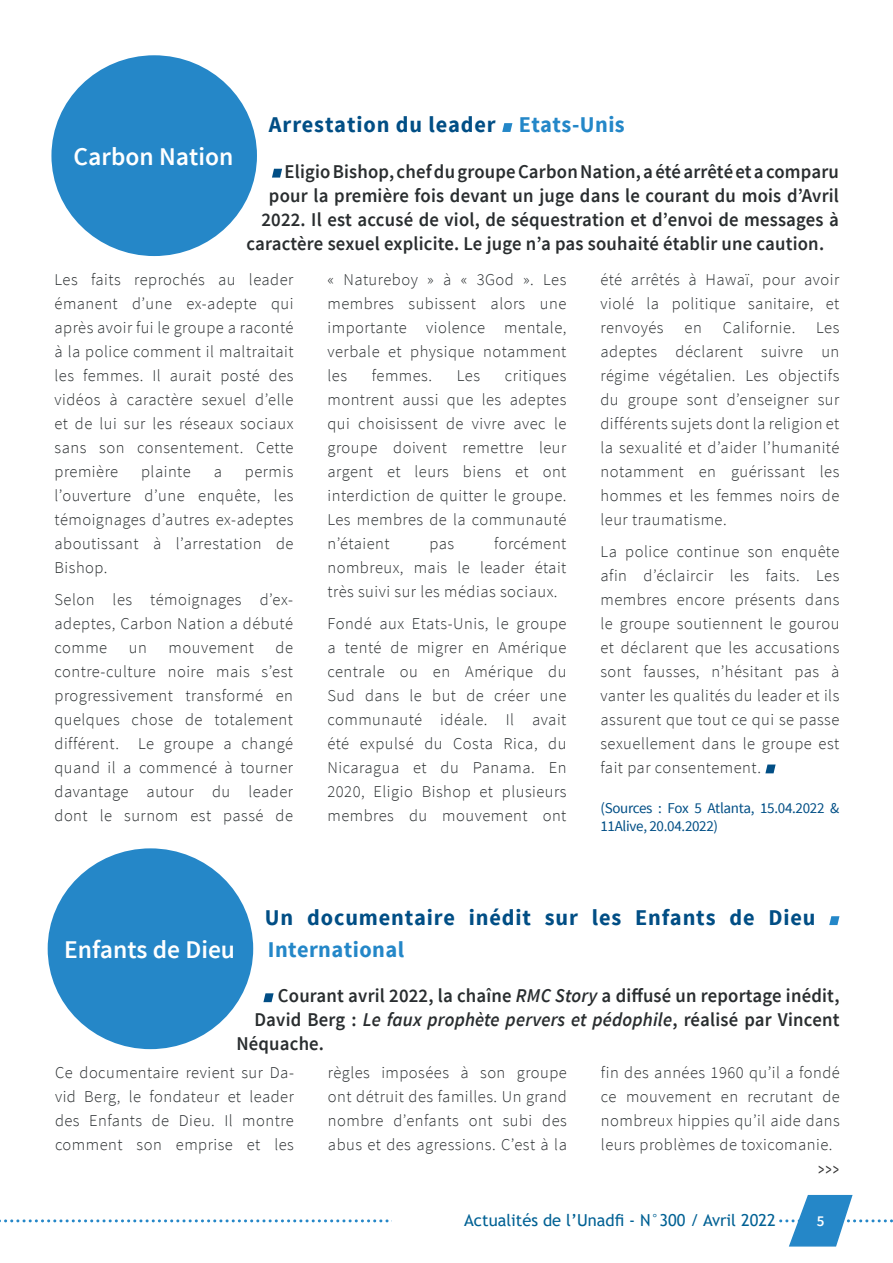
<style>
.page{position:relative;width:893px;height:1263px;background:#fff}
.page>*{position:absolute;margin:0;border:0;box-sizing:border-box;transform-origin:0 0}
.t1{font:600 25.5px "Source Sans Pro";color:#fff}
.t2{font:700 22.5px/31.5px "Source Sans Pro";letter-spacing:.04em;color:#014e85}
.t3{font:600 19.5px "Source Sans Pro";letter-spacing:.01em;color:#292d2f;scale:.96 1}
.t4{font:italic 600 19.5px "Source Sans Pro";letter-spacing:.01em;color:#292d2f;scale:.96 1}
.t5{font:19.5px "Source Sans Pro";color:#333;scale:.6 1}
.t6{font:300 16.5px/24px "Source Sans Pro";letter-spacing:.03em;color:#292d2f;text-align:justify}
.t7{font:16.5px "Trebuchet MS";color:#016194}
.t8{font:15px/18px "Source Sans Pro";letter-spacing:-.02em;color:#014e85}
.t9{font:600 15px "Source Sans Pro";color:#fff}
.s1{color:#2487c8}
.s2{font-style:italic}
.s3{font-style:normal}
</style>
<div class="page">
<svg style="left:0;top:1194px;width:893px;height:53px"></svg>
<div style="left:393px;top:1202px;width:383px;height:36px;background:#fff"></div>
<svg style="left:502px;top:123px;width:10px;height:9px"></svg>
<svg style="left:272px;top:169px;width:10px;height:9px"></svg>
<div style="left:51px;top:55px;width:206px;height:201px;background:#2587c8;border-radius:50%"></div>
<svg style="left:765px;top:764px;width:11px;height:9px"></svg>
<svg style="left:829px;top:916px;width:10px;height:9px"></svg>
<svg style="left:263px;top:993px;width:11px;height:9px"></svg>
<div style="left:48px;top:848px;width:205px;height:201px;background:#2587c8;border-radius:50%"></div>
<p class="t1" style="left:74px;top:141px;width:161px">Carbon Nation</p>
<p class="t2" style="left:269px;top:110px;width:357px">Arrestation du leader <span class="s1">Etats-Unis</span></p>
<p class="t3" style="left:284px;top:159px;width:579px">Eligio Bishop, chef du groupe Carbon Nation, a été arrêté et a comparu</p>
<p class="t3" style="left:269px;top:183px;width:595px">pour la première fois devant un juge dans le courant du mois d’Avril</p>
<p class="t3" style="left:261px;top:207px;width:603px">2022. Il est accusé de viol, de séquestration et d’envoi de messages à</p>
<p class="t3" style="left:246px;top:231px;width:603px">caractère sexuel explicite. Le juge n’a pas souhaité établir une caution.</p>
<p class="t6" style="left:55px;top:267px;width:240px">Les faits reprochés au leader émanent d’une ex-adepte qui après avoir fui le groupe a raconté à la police comment il maltraitait les femmes. Il aurait posté des vidéos à caractère sexuel d’elle et de lui sur les réseaux sociaux sans son consentement. Cette première</p>
<p class="t6" style="left:141px;top:459px;width:51px">plainte</p>
<p class="t6" style="left:214px;top:459px;width:10px">a</p>
<p class="t6" style="left:55px;top:459px;width:240px;text-indent:190px">permis l’ouverture d’une enquête, les témoignages d’autres ex-adeptes aboutissant à l’arrestation de Bishop.</p>
<p class="t6" style="left:55px;top:588px;width:240px">Selon les témoignages d’ex&shy;adeptes, Carbon Nation a débuté comme</p>
<p class="t6" style="left:55px;top:636px;width:240px;text-indent:221px">de contre-culture noire mais s’est progressivement transformé en quelques chose de totalement différent. Le groupe a changé quand il a commencé à tourner davantage autour du leader dont le surnom est passé de</p>
<p class="t6" style="left:129px;top:636px;width:20px">un</p>
<p class="t6" style="left:169px;top:636px;width:87px">mouvement</p>
<p class="t6" style="left:327px;top:267px;width:240px">« Natureboy » à « 3God ». Les membres subissent alors une importante violence mentale, verbale et physique notamment les</p>
<p class="t6" style="left:372px;top:363px;width:62px">femmes.</p>
<p class="t6" style="left:457px;top:363px;width:25px">Les</p>
<p class="t6" style="left:327px;top:363px;width:240px;text-indent:177px">critiques montrent aussi que les adeptes qui choisissent de vivre avec le groupe doivent remettre leur argent et leurs biens et ont interdiction de quitter le groupe.<br>Les membres de la communauté n’étaient</p>
<p class="t6" style="left:327px;top:531px;width:240px;text-indent:167px">forcément nombreux, mais le leader était très suivi sur les médias sociaux.</p>
<p class="t6" style="left:327px;top:612px;width:240px">Fondé aux Etats-Unis, le groupe a tenté de migrer en Amérique centrale ou en Amérique du Sud dans le but de créer une communauté idéale. Il avait été expulsé du Costa Rica, du Nicaragua et du Panama. En 2020, Eligio Bishop et plusieurs membres du mouvement ont</p>
<p class="t6" style="left:430px;top:531px;width:26px">pas</p>
<p class="t6" style="left:600px;top:267px;width:240px">été arrêtés à Hawaï, pour avoir violé la politique sanitaire, et renvoyés</p>
<p class="t6" style="left:684px;top:315px;width:19px">en</p>
<p class="t6" style="left:723px;top:315px;width:74px">Californie.</p>
<p class="t6" style="left:600px;top:315px;width:240px;text-indent:216px">Les adeptes déclarent suivre un régime végétalien. Les objectifs du groupe sont d’enseigner sur différents sujets dont la religion et la sexualité et d’aider l’humanité notamment en guérissant les hommes et les femmes noirs de leur traumatisme.</p>
<p class="t6" style="left:600px;top:540px;width:240px">La police continue son enquête afin d’éclaircir les faits. Les membres encore présents dans le groupe soutiennent le gourou et déclarent que les accusations sont fausses, n’hésitant pas à vanter les qualités du leader et ils assurent que tout ce qui se passe sexuellement dans le groupe est fait par consentement.</p>
<p class="t8" style="left:600px;top:799px;width:240px">(Sources : Fox 5 Atlanta, 15.04.2022 &amp;<br>11Alive, 20.04.2022)</p>
<p class="t2" style="left:265px;top:903px;width:552px">Un documentaire inédit sur les Enfants de Dieu<br><span class="s1">International</span></p>
<p class="t3" style="left:278px;top:983px;width:586px">Courant avril 2022, la chaîne <span class="s2">RMC Story</span> a diffusé un reportage inédit,</p>
<p class="t4" style="left:254px;top:1007px;width:611px"><span class="s3">David Berg :</span> Le faux prophète pervers et pédophile<span class="s3">, réalisé par Vincent</span></p>
<p class="t3" style="left:236px;top:1031px;width:93px">Néquache.</p>
<p class="t1" style="left:64px;top:934px;width:172px">Enfants de Dieu</p>
<p class="t6" style="left:55px;top:1060px;width:240px">Ce documentaire revient sur Da&shy;vid Berg, le fondateur et leader des Enfants de Dieu. Il montre comment son emprise et les</p>
<p class="t6" style="left:328px;top:1060px;width:240px">règles imposées à son groupe ont détruit des familles. Un grand nombre d’enfants ont subi des abus et des agressions. C’est à la</p>
<p class="t6" style="left:601px;top:1060px;width:240px">fin des années 1960 qu’il a fondé ce mouvement en recrutant de nombreux hippies qu’il aide dans leurs problèmes de toxicomanie.</p>
<p class="t5" style="left:818px;top:1158px;width:36px">&gt;&gt;&gt;</p>
<p class="t7" style="left:464px;top:1210px;width:313px">Actualités de l’Unadfi - N°300 / Avril 2022</p>
<p class="t9" style="left:817px;top:1212px;width:9px">5</p>
</div>
